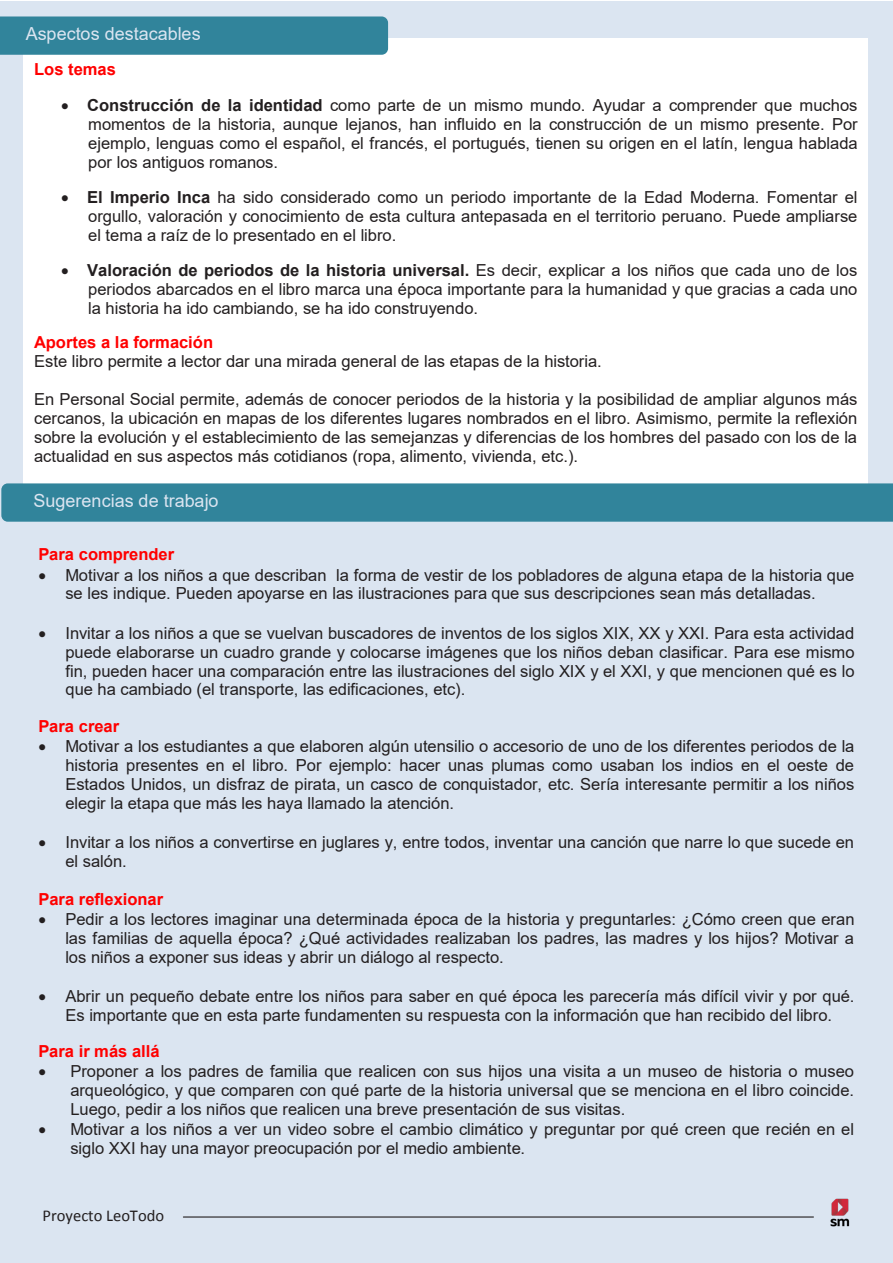
<style>
.page{position:relative;width:893px;height:1263px;background:#fff}
.page>*{position:absolute;margin:0;border:0;box-sizing:border-box;transform-origin:0 0}
.t1{font:18px "Arial";letter-spacing:.005em;color:#dbe5f1}
.t2{font:16.5px/19px "Arial";color:#231f20;text-align:justify}
.t3{font:700 16.5px "Arial";color:#f00}
.t4{font:16.5px "Calibri";color:#231f20}
.s1{font-weight:700}
</style>
<div class="page">
<div style="left:0;top:1px;width:893px;height:1262px;background:#dbe5f1"></div>
<hr style="left:183px;top:1216px;width:630px;height:1px;background:#231f20">
<div style="left:23px;top:38px;width:845px;height:445px;background:#fff"></div>
<div style="left:1px;top:483px;width:892px;height:39px;background:#31849b"></div>
<div style="left:0;top:16px;width:388px;height:39px;background:#31849b"></div>
<img style="left:813px;top:1198px;width:37px;height:29px">
<p class="t1" style="left:26px;top:21px;width:176px">Aspectos destacables</p>
<p class="t3" style="left:34px;top:58px;width:83px">Los temas</p>
<p class="t2" style="left:88px;top:95px;width:771px;text-indent:-27px">• <span class="s1">Construcción de la identidad</span> como parte de un mismo mundo. Ayudar a comprender que muchos momentos de la historia, aunque lejanos, han influido en la construcción de un mismo presente. Por ejemplo, lenguas como el español, el francés, el portugués, tienen su origen en el latín, lengua hablada por los antiguos romanos.</p>
<p class="t2" style="left:88px;top:187px;width:771px;text-indent:-27px">• <span class="s1">El Imperio Inca</span> ha sido considerado como un periodo importante de la Edad Moderna. Fomentar el orgullo, valoración y conocimiento de esta cultura antepasada en el territorio peruano. Puede ampliarse el tema a raíz de lo presentado en el libro.</p>
<p class="t2" style="left:88px;top:260px;width:771px;text-indent:-27px">• <span class="s1">Valoración de periodos de la historia universal.</span> Es decir, explicar a los niños que cada uno de los periodos abarcados en el libro marca una época importante para la humanidad y que gracias a cada uno la historia ha ido cambiando, se ha ido construyendo.</p>
<p class="t3" style="left:34px;top:330px;width:180px">Aportes a la formación</p>
<p class="t2" style="left:34px;top:351px;width:569px">Este libro permite a lector dar una mirada general de las etapas de la historia.</p>
<p class="t2" style="left:34px;top:389px;width:825px">En Personal Social permite, además de conocer periodos de la historia y la posibilidad de ampliar algunos más cercanos, la ubicación en mapas de los diferentes lugares nombrados en el libro. Asimismo, permite la reflexión sobre la evolución y el establecimiento de las semejanzas y diferencias de los hombres del pasado con los de la actualidad en sus aspectos más cotidianos (ropa, alimento, vivienda, etc.).</p>
<p class="t1" style="left:34px;top:488px;width:186px">Sugerencias de trabajo</p>
<p class="t3" style="left:38px;top:543px;width:137px">Para comprender</p>
<p class="t2" style="left:65px;top:565px;width:791px;text-indent:-27px">• Motivar a los niños a que describan la forma de vestir de los pobladores de alguna etapa de la historia que se les indique. Pueden apoyarse en las ilustraciones para que sus descripciones sean más detalladas.</p>
<p class="t2" style="left:65px;top:623px;width:791px;text-indent:-27px">• Invitar a los niños a que se vuelvan buscadores de inventos de los siglos XIX, XX y XXI. Para esta actividad puede elaborarse un cuadro grande y colocarse imágenes que los niños deban clasificar. Para ese mismo fin, pueden hacer una comparación entre las ilustraciones del siglo XIX y el XXI, y que mencionen qué es lo que ha cambiado (el transporte, las edificaciones, etc).</p>
<p class="t3" style="left:38px;top:714px;width:82px">Para crear</p>
<p class="t2" style="left:65px;top:736px;width:791px;text-indent:-27px">• Motivar a los estudiantes a que elaboren algún utensilio o accesorio de uno de los diferentes periodos de la historia presentes en el libro. Por ejemplo: hacer unas plumas como usaban los indios en el oeste de Estados Unidos, un disfraz de pirata, un casco de conquistador, etc. Sería interesante permitir a los niños elegir la etapa que más les haya llamado la atención.</p>
<p class="t2" style="left:65px;top:832px;width:790px;text-indent:-27px">• Invitar a los niños a convertirse en juglares y, entre todos, inventar una canción que narre lo que sucede en el salón.</p>
<p class="t3" style="left:38px;top:887px;width:126px">Para reflexionar</p>
<p class="t2" style="left:65px;top:909px;width:791px;text-indent:-27px">• Pedir a los lectores imaginar una determinada época de la historia y preguntarles: ¿Cómo creen que eran las familias de aquella época? ¿Qué actividades realizaban los padres, las madres y los hijos? Motivar a los niños a exponer sus ideas y abrir un diálogo al respecto.</p>
<p class="t2" style="left:38px;top:986px;width:817px;text-align:center">• Abrir un pequeño debate entre los niños para saber en qué época les parecería más difícil vivir y por qué.<br>Es importante que en esta parte fundamenten su respuesta con la información que han recibido del libro.</p>
<p class="t3" style="left:38px;top:1039px;width:123px">Para ir más allá</p>
<p class="t2" style="left:70px;top:1062px;width:785px;text-indent:-32px">• Proponer a los padres de familia que realicen con sus hijos una visita a un museo de historia o museo arqueológico, y que comparen con qué parte de la historia universal que se menciona en el libro coincide.<br>Luego, pedir a los niños que realicen una breve presentación de sus visitas.</p>
<p class="t2" style="left:70px;top:1119px;width:785px;text-indent:-32px">• Motivar a los niños a ver un video sobre el cambio climático y preguntar por qué creen que recién en el siglo XXI hay una mayor preocupación por el medio ambiente.</p>
<p class="t4" style="left:42px;top:1205px;width:123px">Proyecto LeoTodo</p>
</div>
